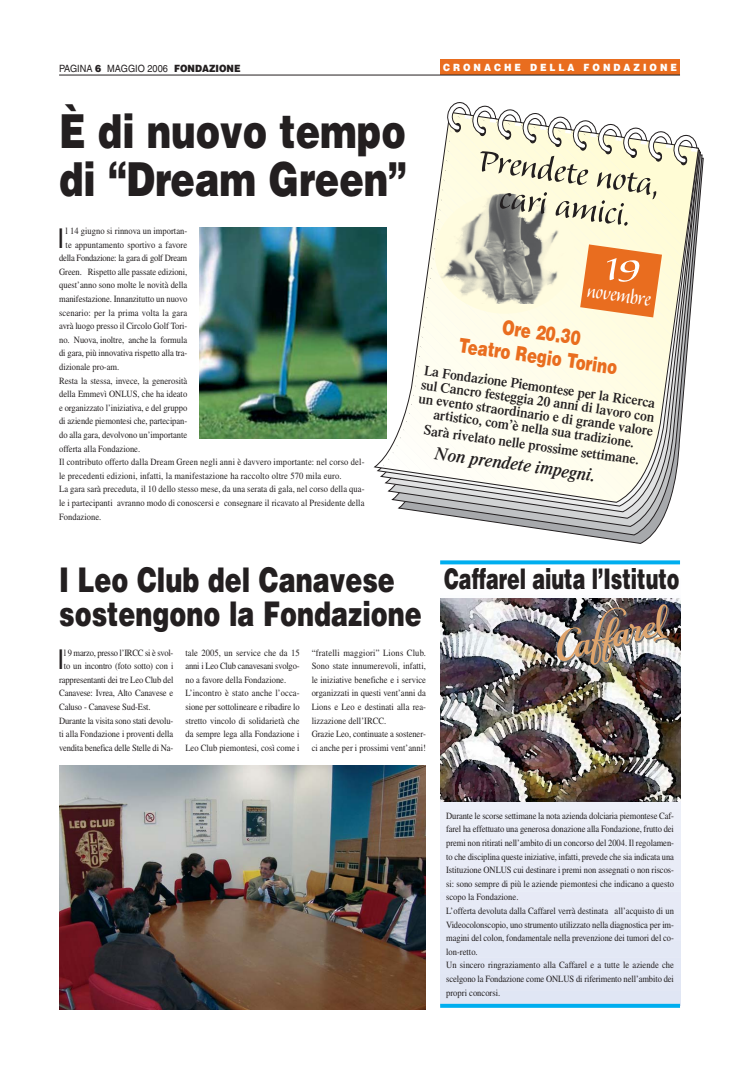
<style>
.page{position:relative;width:740px;height:1066px;background:#fff}
.page>*{position:absolute;margin:0;border:0;box-sizing:border-box;transform-origin:0 0}
.t1{font:900 46.9px/47.3px "Helvetica";color:#231f20;scale:.78 1}
.t2{font:39.1px/34.1px "Balzano";color:#231f20;text-align:center;scale:1.15 1}
.t3{font:900 34px/34px "Helvetica";color:#231f20;scale:.75 1}
.t4{font:900 28.4px "Helvetica";color:#231f20;scale:.67 1}
.t5{font:27.3px "Helvetica";color:#231f20;scale:.9 1}
.t6{font:23.8px "Balzano";color:#fff}
.t7{font:900 20px/24px "Helvetica";color:#e96d1f;text-align:center;scale:.75 1}
.t8{font:italic 600 18px "Times";color:#231f20;scale:.95 1}
.t9{font:600 14px/14px "Times";color:#231f20;text-align:center;scale:.95 1}
.t10{font:10px "Helvetica";color:#231f20;scale:.92 1}
.t11{font:900 10px "Helvetica";letter-spacing:.335em;color:#fff;scale:.9 1}
.t12{font:9.5px/13.6px "Times";letter-spacing:-.005em;color:#231f20;scale:.9 1}
.t13{font:9.5px "Times";letter-spacing:.015em;color:#231f20;scale:.9 1}
.t14{font:9.5px "Times";letter-spacing:-.025em;color:#231f20;scale:.9 1}
.t15{font:9.5px "Times";letter-spacing:-.03em;color:#231f20;scale:.9 1}
.s1{font-weight:900}
</style>
<div class="page">
<svg style="left:545px;top:169px;width:158px;height:459px"></svg>
<svg style="left:491px;top:169px;width:210px;height:361px"></svg>
<svg style="left:373px;top:166px;width:327px;height:341px"></svg>
<svg style="left:442px;top:102px;width:261px;height:67px"></svg>
<div style="left:440px;top:60px;width:240px;height:14px;background:#e96d1f"></div>
<div style="left:440px;top:63px;width:240px;height:12px;background:#e96d1f"></div>
<hr style="left:59px;top:75px;width:621px;height:1px;background:#231f20">
<div style="left:440px;top:992px;width:240px;height:13px;background:#e0e6f4"></div>
<div style="left:440px;top:976px;width:240px;height:12px;background:#e1e6f4"></div>
<div style="left:440px;top:959px;width:240px;height:13px;background:#e2e7f5"></div>
<div style="left:440px;top:943px;width:240px;height:12px;background:#e3e8f5"></div>
<div style="left:440px;top:926px;width:240px;height:13px;background:#e5e9f6"></div>
<div style="left:440px;top:910px;width:240px;height:12px;background:#e6eaf6"></div>
<div style="left:440px;top:893px;width:240px;height:13px;background:#e7eaf6"></div>
<div style="left:440px;top:877px;width:240px;height:12px;background:#e8ecf7"></div>
<div style="left:440px;top:861px;width:240px;height:12px;background:#e9ecf7"></div>
<div style="left:440px;top:844px;width:240px;height:13px;background:#eaedf7"></div>
<div style="left:440px;top:828px;width:240px;height:12px;background:#ebeef8"></div>
<div style="left:440px;top:811px;width:240px;height:13px;background:#eceff8"></div>
<svg style="left:440px;top:801px;width:240px;height:6px"></svg>
<svg style="left:440px;top:597px;width:240px;height:2px"></svg>
<div style="left:440px;top:581px;width:240px;height:12px;background:#fdfdfe"></div>
<div style="left:440px;top:564px;width:240px;height:13px;background:#fff"></div>
<svg style="left:440px;top:1004px;width:240px;height:4px"></svg>
<img style="left:199px;top:227px;width:187px;height:211px">
<img style="left:59px;top:766px;width:367px;height:244px">
<img style="left:440px;top:599px;width:240px;height:202px">
<img style="left:557px;top:604px;width:112px;height:62px">
<div style="left:435px;top:193px;width:140px;height:121px;background:#fffcdf;border-radius:50%"></div>
<img style="left:435px;top:193px;width:140px;height:111px">
<svg style="left:440px;top:560px;width:240px;height:4px"></svg>
<svg style="left:580px;top:244px;width:82px;height:73px"></svg>
<p class="t10" style="left:59px;top:65px;width:199px">PAGINA <span class="s1">6</span> MAGGIO 2006 <span class="s1">FONDAZIONE</span></p>
<p class="t11" style="left:443px;top:64px;width:261px">CRONACHE DELLA FONDAZIONE</p>
<h1 class="t1" style="left:59px;top:112px;width:447px">È di nuovo tempo di “Dream Green”</h1>
<h2 class="t2" style="left:481px;top:147px;width:160px;rotate:8deg">Prendete nota, cari amici.</h2>
<h3 class="t5" style="left:57px;top:228px;width:9px">I</h3>
<p class="t12" style="left:66px;top:225px;width:137px">l 14 giugno si rinnova un importan-</p>
<p class="t12" style="left:66px;top:238px;width:137px">te appuntamento sportivo a favore</p>
<p class="t14" style="left:59px;top:254px;width:144px">della Fondazione: la gara di golf Dream</p>
<p class="t12" style="left:59px;top:266px;width:144px">Green. Rispetto alle passate edizioni,</p>
<p class="t12" style="left:59px;top:279px;width:144px">quest’anno sono molte le novità della</p>
<p class="t12" style="left:59px;top:293px;width:144px">manifestazione. Innanzitutto un nuovo</p>
<p class="t13" style="left:59px;top:309px;width:144px">scenario: per la prima volta la gara</p>
<p class="t12" style="left:59px;top:320px;width:144px">avrà luogo presso il Circolo Golf Tori-</p>
<p class="t12" style="left:59px;top:334px;width:144px">no. Nuova, inoltre, anche la formula</p>
<p class="t12" style="left:59px;top:347px;width:144px">di gara, più innovativa rispetto alla tra-</p>
<p class="t12" style="left:59px;top:361px;width:68px">dizionale pro-am.</p>
<p class="t12" style="left:59px;top:374px;width:144px">Resta la stessa, invece, la generosità</p>
<p class="t12" style="left:59px;top:388px;width:144px">della Emmevì ONLUS, che ha ideato</p>
<p class="t12" style="left:59px;top:402px;width:144px">e organizzato l’iniziativa, e del gruppo</p>
<p class="t12" style="left:59px;top:415px;width:144px">di aziende piemontesi che, partecipan-</p>
<p class="t12" style="left:59px;top:429px;width:144px">do alla gara, devolvono un’importante</p>
<p class="t12" style="left:59px;top:442px;width:92px">offerta alla Fondazione.</p>
<p class="t13" style="left:59px;top:458px;width:341px">Il contributo offerto dalla Dream Green negli anni è davvero importante: nel corso del-</p>
<p class="t13" style="left:59px;top:472px;width:315px">le precedenti edizioni, infatti, la manifestazione ha raccolto oltre 570 mila euro.</p>
<p class="t12" style="left:59px;top:483px;width:341px">La gara sarà preceduta, il 10 dello stesso mese, da una serata di gala, nel corso della qua-</p>
<p class="t12" style="left:59px;top:497px;width:341px">le i partecipanti avranno modo di conoscersi e consegnare il ricavato al Presidente della</p>
<p class="t12" style="left:59px;top:510px;width:49px">Fondazione.</p>
<h3 class="t6" style="left:589px;top:282px;width:65px;rotate:8deg">novembre</h3>
<h3 class="t7" style="left:464px;top:311px;width:214px;rotate:8deg">Ore 20.30<br>Teatro Regio Torino</h3>
<h3 class="t9" style="left:423px;top:364px;width:250px;rotate:8deg">La Fondazione Piemontese per la Ricerca sul Cancro festeggia 20 anni di lavoro con un evento straordinario e di grande valore artistico, com’è nella sua tradizione.</h3>
<h3 class="t9" style="left:425px;top:424px;width:230px;rotate:8deg">Sarà rivelato nelle prossime settimane.</h3>
<h3 class="t8" style="left:436px;top:446px;width:172px;rotate:8deg">Non prendete impegni.</h3>
<h3 class="t3" style="left:59px;top:566px;width:485px">I Leo Club del Canavese sostengono la Fondazione</h3>
<h3 class="t5" style="left:57px;top:650px;width:9px">I</h3>
<p class="t15" style="left:64px;top:649px;width:123px">l 9 marzo, presso l’IRCC si è svol-</p>
<p class="t12" style="left:64px;top:660px;width:123px">to un incontro (foto sotto) con i</p>
<p class="t12" style="left:59px;top:674px;width:128px">rappresentanti dei tre Leo Club del</p>
<p class="t12" style="left:59px;top:687px;width:128px">Canavese: Ivrea, Alto Canavese e</p>
<p class="t12" style="left:59px;top:701px;width:103px">Caluso - Canavese Sud-Est.</p>
<p class="t12" style="left:59px;top:714px;width:128px">Durante la visita sono stati devolu-</p>
<p class="t12" style="left:59px;top:728px;width:128px">ti alla Fondazione i proventi della</p>
<p class="t12" style="left:59px;top:742px;width:128px">vendita benefica delle Stelle di Na-</p>
<p class="t12" style="left:185px;top:646px;width:128px">tale 2005, un service che da 15 anni i Leo Club canavesani svolgo&shy;no a favore della Fondazione.<br>L’incontro è stato anche l’occa&shy;sione per sottolineare e ribadire lo stretto vincolo di solidarietà che da sempre lega alla Fondazione i<br>Leo Club piemontesi, così come i</p>
<p class="t12" style="left:312px;top:646px;width:128px">“fratelli maggiori” Lions Club.<br>Sono state innumerevoli, infatti, le iniziative benefiche e i service organizzati in questi vent’anni da Lions e Leo e destinati alla rea&shy;lizzazione dell’IRCC.<br>Grazie Leo, continuate a sostener&shy;ci anche per i prossimi vent’anni!</p>
<h3 class="t4" style="left:444px;top:568px;width:353px">Caffarel aiuta l’Istituto</h3>
<p class="t12" style="left:446px;top:810px;width:255px">Durante le scorse settimane la nota azienda dolciaria piemontese Caf&shy;farel ha effettuato una generosa donazione alla Fondazione, frutto dei premi non ritirati nell’ambito di un concorso del 2004. Il regolamen&shy;to che disciplina queste iniziative, infatti, prevede che sia indicata una Istituzione ONLUS cui destinare i premi non assegnati o non riscos&shy;si: sono sempre di più le aziende piemontesi che indicano a questo scopo la Fondazione.<br>L’offerta devoluta dalla Caffarel verrà destinata all’acquisto di un Videocolonscopio, uno strumento utilizzato nella diagnostica per im&shy;magini del colon, fondamentale nella prevenzione dei tumori del co&shy;lon-retto.<br>Un sincero ringraziamento alla Caffarel e a tutte le aziende che scelgono la Fondazione come ONLUS di riferimento nell’ambito dei propri concorsi.</p>
</div>
